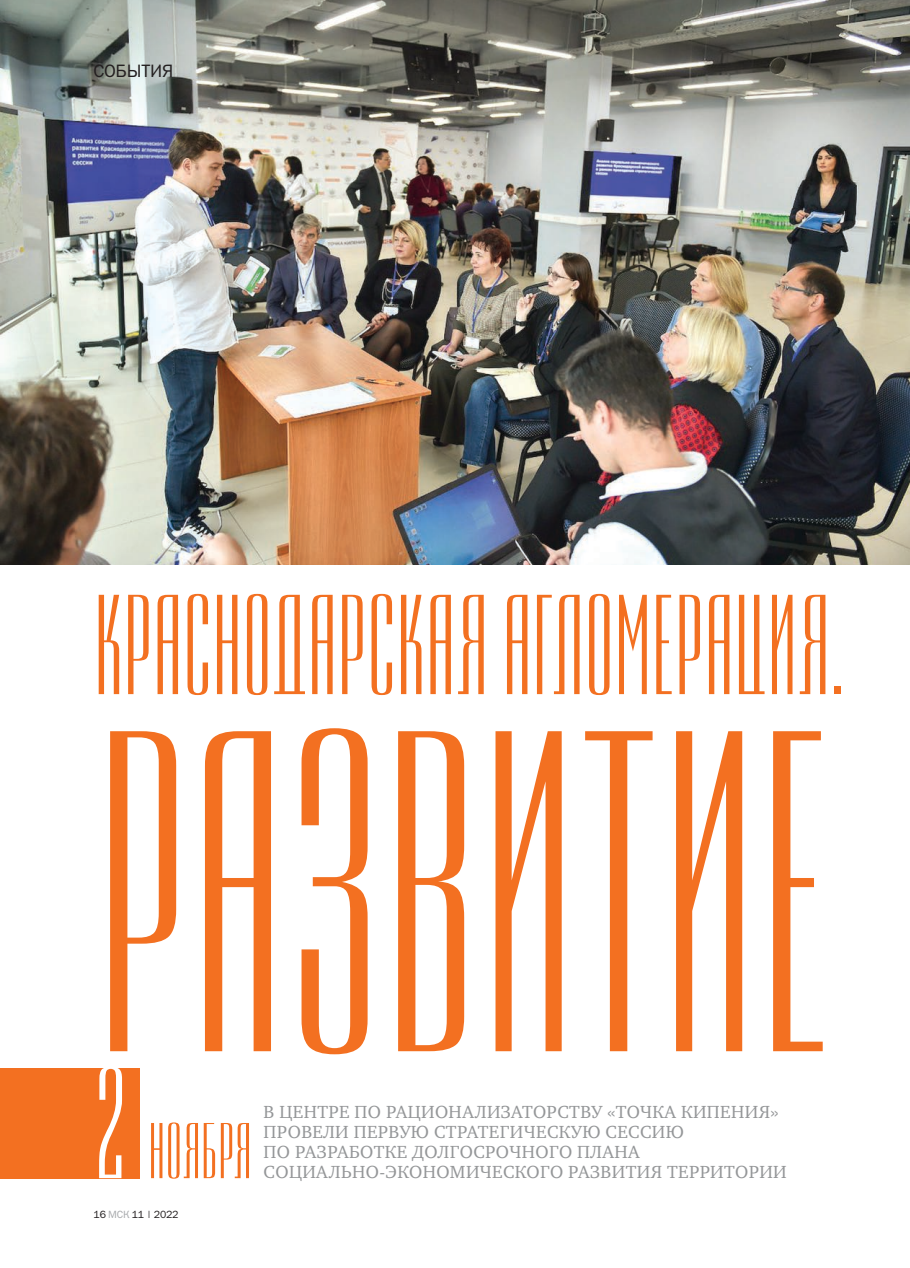
<style>
.page{position:relative;width:910px;height:1268px;background:#fff}
.page>*{position:absolute;margin:0;border:0;box-sizing:border-box;transform-origin:0 0}
.t1{font:435px "a Empirial Nr";letter-spacing:-.005em;color:#f37021}
.t2{font:135px "a Empirial Nr";color:#f37021}
.t3{font:75px "a Empirial Nr";color:#f37021}
.t4{font:18px "Charter ITCC";letter-spacing:.025em;color:#949698}
.t5{font:18px "Franklin Gothic Book C";color:#231f20}
.t6{font:10.5px "Franklin Gothic Book C";letter-spacing:-.015em;color:#231f20}
.s1{font-size:150px;color:#fff}
.s2{color:#a7a9ac}
</style>
<div class="page">
<div style="left:0;top:1067px;width:139px;height:110px;background:#f37021"></div>
<img style="left:0;top:0;width:910px;height:564px">
<p class="t5" style="left:94px;top:60px;width:81px">события</p>
<h2 class="t2" style="left:94px;top:580px;width:753px">Краснодарская агломерация.</h2>
<h1 class="t1" style="left:94px;top:685px;width:735px">Развитие</h1>
<h3 class="t3" style="left:94px;top:1114px;width:160px"><span class="s1">2</span> ноября</h3>
<p class="t4" style="left:264px;top:1101px;width:53px">в центр</p>
<p class="t4" style="left:339px;top:1101px;width:97px">е по рациона</p>
<p class="t4" style="left:475px;top:1101px;width:25px">лизаторству</p>
<p class="t4" style="left:607px;top:1101px;width:88px">«Точка кип</p>
<p class="t4" style="left:720px;top:1101px;width:60px">ения»</p>
<p class="t4" style="left:264px;top:1121px;width:13px">пров</p>
<p class="t4" style="left:313px;top:1121px;width:79px">ели первую</p>
<p class="t4" style="left:434px;top:1121px;width:12px">страт</p>
<p class="t4" style="left:489px;top:1121px;width:73px">егическую</p>
<p class="t4" style="left:606px;top:1121px;width:38px">сессию</p>
<p class="t4" style="left:264px;top:1141px;width:44px">по разработк</p>
<p class="t4" style="left:397px;top:1141px;width:66px">е долгосро</p>
<p class="t4" style="left:509px;top:1141px;width:26px">чного</p>
<p class="t4" style="left:577px;top:1141px;width:39px">плана</p>
<p class="t4" style="left:264px;top:1161px;width:137px">социально-экономи</p>
<p class="t4" style="left:480px;top:1161px;width:36px">ческого</p>
<p class="t4" style="left:568px;top:1161px;width:13px">развити</p>
<p class="t4" style="left:651px;top:1161px;width:52px">я территории</p>
<p class="t6" style="left:94px;top:1208px;width:87px">16 <span class="s2">МСК</span> 11 | 2022</p>
</div>
